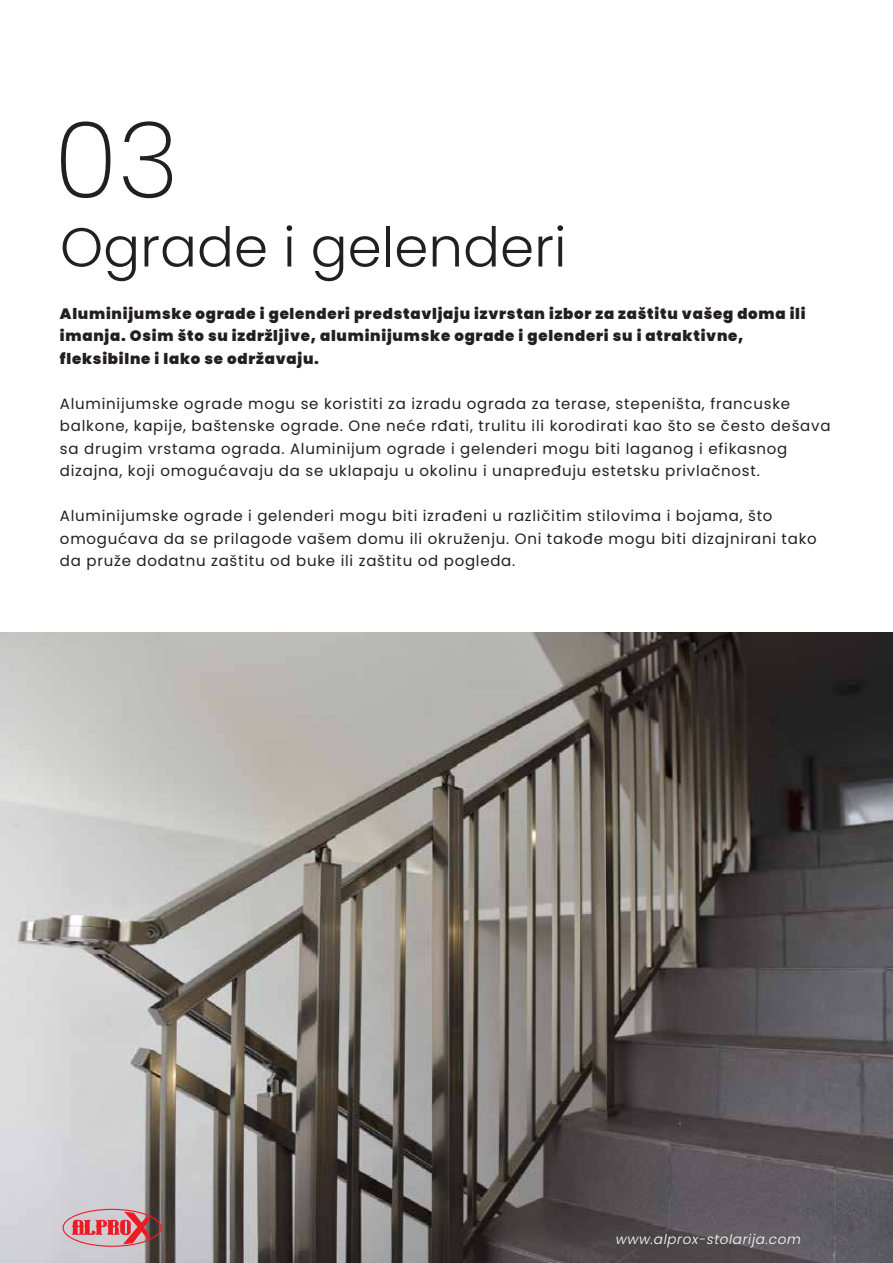
<style>
.page{position:relative;width:893px;height:1263px;background:#fff}
.page>*{position:absolute;margin:0;border:0;box-sizing:border-box;transform-origin:0 0}
.t1{font:200 105.75px "Poppins";color:#231f20}
.t2{font:300 54.75px "Poppins";color:#231f20}
.t3{font:15px/22.5px "Poppins";letter-spacing:.05em;color:#231f20}
.t4{font:900 15px/22.5px "Poppins";letter-spacing:.05em;color:#231f20}
.t5{font:italic 300 13.5px "Poppins";letter-spacing:.05em;color:#fff}
</style>
<div class="page">
<img style="left:0;top:632px;width:893px;height:631px">
<div style="left:63px;top:1209px;width:98px;height:38px;border:1px solid #ed1c24;border-radius:50%"></div>
<svg style="left:72px;top:1211px;width:79px;height:33px;background:#d48389"></svg>
<h1 class="t1" style="left:54px;top:99px;width:126px">03</h1>
<h2 class="t2" style="left:60px;top:216px;width:508px">Ograde i gelenderi</h2>
<p class="t4" style="left:60px;top:302px;width:747px">Aluminijumske ograde i gelenderi predstavljaju izvrstan izbor za zaštitu vašeg doma ili imanja. Osim što su izdržljive, aluminijumske ograde i gelenderi su i atraktivne, fleksibilne i lako se održavaju.</p>
<p class="t3" style="left:60px;top:392px;width:772px">Aluminijumske ograde mogu se koristiti za izradu ograda za terase, stepeništa, francuske balkone, kapije, baštenske ograde. One neće rđati, trulitu ili korodirati kao što se često dešava sa drugim vrstama ograda. Aluminijum ograde i gelenderi mogu biti laganog i efikasnog dizajna, koji omogućavaju da se uklapaju u okolinu i unapređuju estetsku privlačnost.</p>
<p class="t3" style="left:60px;top:505px;width:758px">Aluminijumske ograde i gelenderi mogu biti izrađeni u različitim stilovima i bojama, što omogućava da se prilagode vašem domu ili okruženju. Oni takođe mogu biti dizajnirani tako da pruže dodatnu zaštitu od buke ili zaštitu od pogleda.</p>
<p class="t5" style="left:616px;top:1231px;width:187px">www.alprox-stolarija.com</p>
</div>
